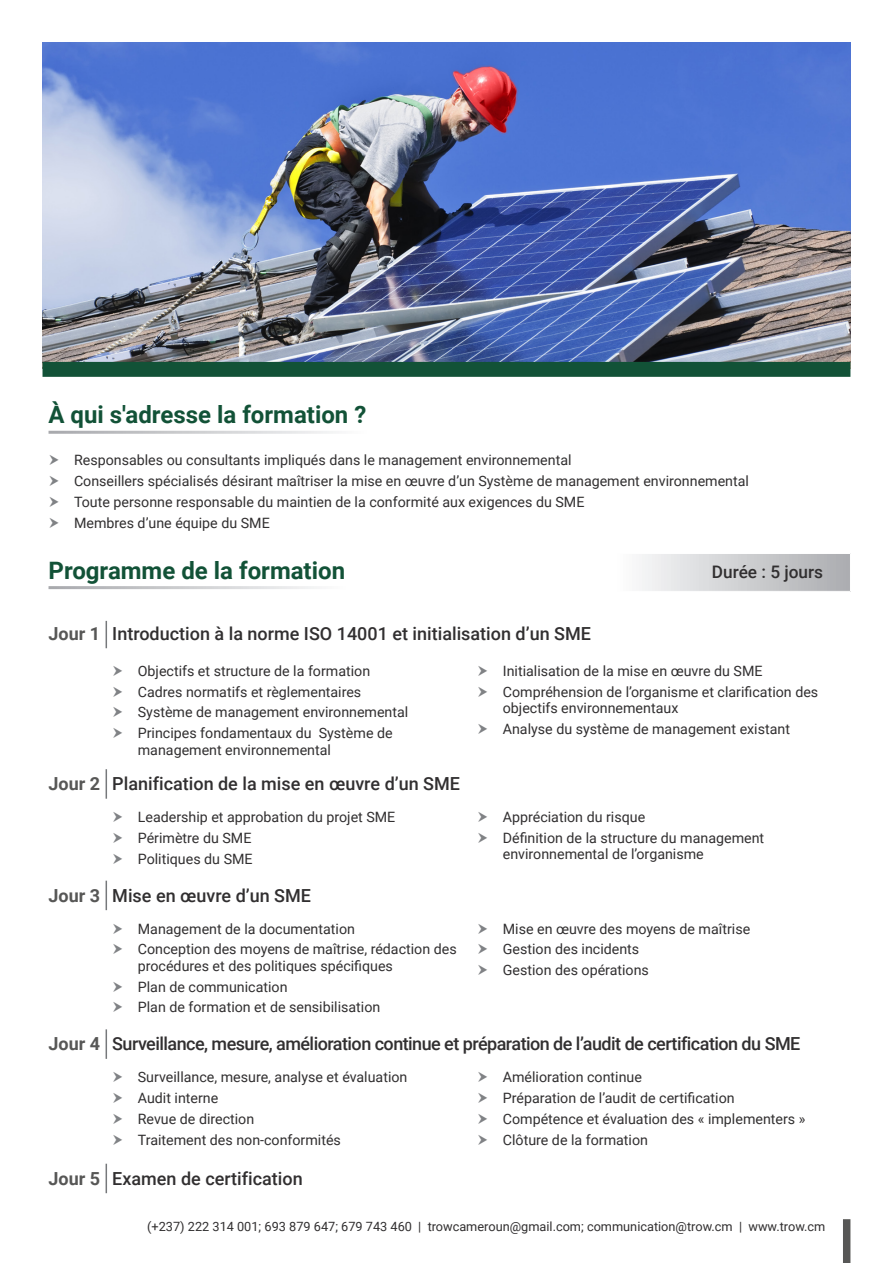
<style>
.page{position:relative;width:893px;height:1263px;background:#fff}
.page>*{position:absolute;margin:0;border:0;box-sizing:border-box;transform-origin:0 0}
.t1{font:700 24px "Roboto";color:#125237}
.t2{font:500 18px "Roboto";color:#312f30}
.t3{font:500 18px "Roboto";letter-spacing:-.03em;color:#312f30}
.t4{font:700 18px "Roboto";color:#575756}
.t5{font:500 17.25px "Roboto";color:#312f30}
.t6{font:14.25px/16.5px "Roboto";color:#312f30}
.Bullet_Points{font:12.75px "Roboto";color:#312f30}
</style>
<div class="page">
<img style="left:43px;top:43px;width:807px;height:319px">
<div style="left:43px;top:362px;width:807px;height:15px;background:#125237"></div>
<svg style="left:642px;top:554px;width:208px;height:37px;background:#cecfd1"></svg>
<svg style="left:106px;top:621px;width:1px;height:27px"></svg>
<hr style="left:106px;top:769px;width:1px;height:30px;background:#76787b">
<svg style="left:106px;top:881px;width:1px;height:29px"></svg>
<hr style="left:106px;top:1029px;width:1px;height:30px;background:#76787b">
<svg style="left:106px;top:1164px;width:1px;height:29px"></svg>
<div style="left:843px;top:1219px;width:7px;height:44px;background:#575756"></div>
<p class="t1" style="left:49px;top:398px;width:319px">À qui s'adresse la formation ?</p>
<p class="t6" style="left:74px;top:452px;width:499px">Responsables ou consultants impliqués dans le management environnemental</p>
<p class="t6" style="left:74px;top:472px;width:676px">Conseillers spécialisés désirant maîtriser la mise en œuvre d’un Système de management environnemental</p>
<p class="t6" style="left:74px;top:493px;width:512px">Toute personne responsable du maintien de la conformité aux exigences du SME</p>
<p class="t6" style="left:74px;top:514px;width:197px">Membres d’une équipe du SME</p>
<p class="t1" style="left:49px;top:553px;width:298px">Programme de la formation</p>
<p class="t5" style="left:712px;top:559px;width:113px">Durée : 5 jours</p>
<p class="t4" style="left:49px;top:621px;width:53px">Jour 1</p>
<p class="t2" style="left:112px;top:621px;width:480px">Introduction à la norme ISO 14001 et initialisation d’un SME</p>
<p class="t6" style="left:138px;top:662px;width:234px">Objectifs et structure de la formation</p>
<p class="t6" style="left:138px;top:683px;width:225px">Cadres normatifs et règlementaires</p>
<p class="t6" style="left:138px;top:704px;width:272px">Système de management environnemental</p>
<p class="t6" style="left:138px;top:724px;width:256px">Principes fondamentaux du Système de management environnemental</p>
<p class="t6" style="left:503px;top:662px;width:261px">Initialisation de la mise en œuvre du SME</p>
<p class="t6" style="left:503px;top:683px;width:317px">Compréhension de l’organisme et clarification des objectifs environnementaux</p>
<p class="t6" style="left:503px;top:720px;width:289px">Analyse du système de management existant</p>
<p class="t4" style="left:49px;top:771px;width:53px">Jour 2</p>
<p class="t2" style="left:112px;top:771px;width:349px">Planification de la mise en œuvre d’un SME</p>
<p class="t6" style="left:138px;top:808px;width:259px">Leadership et approbation du projet SME</p>
<p class="t6" style="left:138px;top:829px;width:115px">Périmètre du SME</p>
<p class="t6" style="left:138px;top:850px;width:116px">Politiques du SME</p>
<p class="t4" style="left:49px;top:883px;width:53px">Jour 3</p>
<p class="t2" style="left:112px;top:883px;width:200px">Mise en œuvre d’un SME</p>
<p class="t6" style="left:138px;top:920px;width:219px">Management de la documentation</p>
<p class="t6" style="left:138px;top:940px;width:320px">Conception des moyens de maîtrise, rédaction des procédures et des politiques spécifiques</p>
<p class="t6" style="left:138px;top:978px;width:151px">Plan de communication</p>
<p class="t6" style="left:138px;top:998px;width:244px">Plan de formation et de sensibilisation</p>
<p class="t6" style="left:503px;top:808px;width:144px">Appréciation du risque</p>
<p class="t6" style="left:503px;top:829px;width:263px">Définition de la structure du management environnemental de l’organisme</p>
<p class="t6" style="left:503px;top:920px;width:249px">Mise en œuvre des moyens de maîtrise</p>
<p class="t6" style="left:503px;top:940px;width:138px">Gestion des incidents</p>
<p class="t6" style="left:503px;top:961px;width:148px">Gestion des opérations</p>
<p class="t4" style="left:49px;top:1031px;width:53px">Jour 4</p>
<p class="t3" style="left:112px;top:1031px;width:690px">Surveillance, mesure, amélioration continue et préparation de l’audit de certification du SME</p>
<p class="t6" style="left:138px;top:1068px;width:271px">Surveillance, mesure, analyse et évaluation</p>
<p class="t6" style="left:138px;top:1089px;width:82px">Audit interne</p>
<p class="t6" style="left:138px;top:1110px;width:118px">Revue de direction</p>
<p class="t6" style="left:138px;top:1131px;width:205px">Traitement des non-conformités</p>
<p class="t6" style="left:503px;top:1068px;width:141px">Amélioration continue</p>
<p class="t6" style="left:503px;top:1089px;width:233px">Préparation de l’audit de certification</p>
<p class="t6" style="left:503px;top:1110px;width:304px">Compétence et évaluation des « implementers »</p>
<p class="t6" style="left:503px;top:1131px;width:147px">Clôture de la formation</p>
<p class="t4" style="left:49px;top:1166px;width:53px">Jour 5</p>
<p class="t2" style="left:112px;top:1166px;width:192px">Examen de certification</p>
<p class="Bullet_Points" style="left:147px;top:1218px;width:680px">(+237) 222 314 001; 693 879 647; 679 743 460 | trowcameroun@gmail.com; communication@trow.cm | www.trow.cm</p>
</div>
